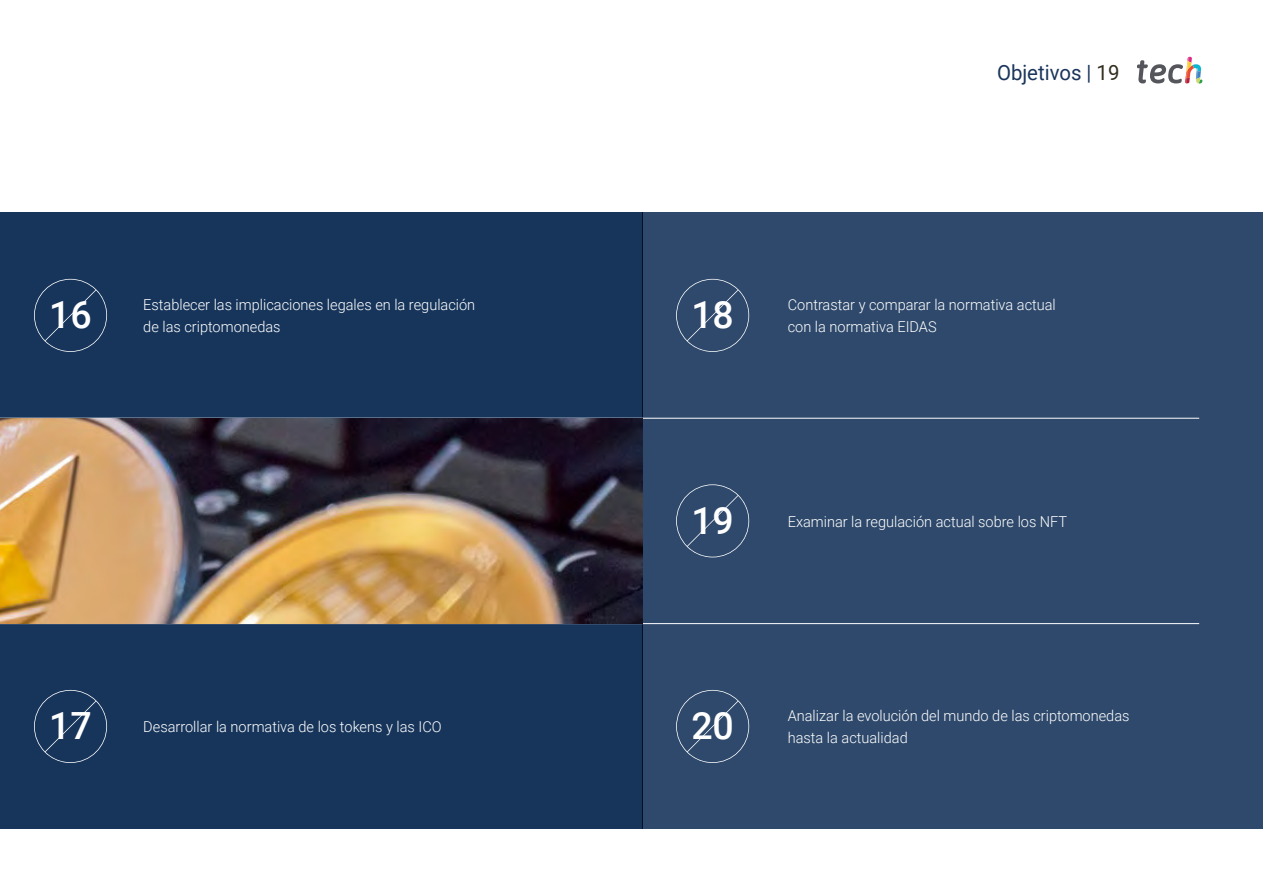
<style>
.page{position:relative;width:1263px;height:893px;background:#fff}
.page>*{position:absolute;margin:0;border:0;box-sizing:border-box;transform-origin:0 0}
.t1{font:500 37.5px "Roboto";color:#fff}
.t2{font:21px "Roboto";color:#1a355c}
.t3{font:300 15px/22.5px "Roboto";color:#fff}
.s1{color:#312e20}
</style>
<div class="page">
<svg style="left:1137px;top:57px;width:65px;height:27px"></svg>
<div style="left:0;top:213px;width:642px;height:616px;background:#17355b"></div>
<div style="left:642px;top:213px;width:621px;height:616px;background:#2e496b"></div>
<svg style="left:34px;top:279px;width:73px;height:73px"></svg>
<svg style="left:676px;top:279px;width:73px;height:73px"></svg>
<svg style="left:34px;top:690px;width:73px;height:73px"></svg>
<svg style="left:676px;top:484px;width:73px;height:73px"></svg>
<svg style="left:676px;top:690px;width:73px;height:73px"></svg>
<hr style="left:0;top:418px;width:1199px;height:1px;background:#fff">
<hr style="left:0;top:623px;width:1199px;height:1px;background:#fff">
<img style="left:0;top:418px;width:642px;height:205px">
<h2 class="t2" style="left:997px;top:57px;width:124px">Objetivos | <span class="s1">19</span></h2>
<p class="t3" style="left:143px;top:293px;width:333px">Establecer las implicaciones legales en la regulación de las criptomonedas</p>
<p class="t3" style="left:788px;top:293px;width:270px">Contrastar y comparar la normativa actual</p>
<h1 class="t1" style="left:49px;top:288px;width:44px">16</h1>
<h1 class="t1" style="left:691px;top:288px;width:44px">18</h1>
<p class="t3" style="left:788px;top:315px;width:150px">con la normativa EIDAS</p>
<h1 class="t1" style="left:49px;top:699px;width:44px">17</h1>
<p class="t3" style="left:143px;top:715px;width:300px">Desarrollar la normativa de los tokens y las ICO</p>
<h1 class="t1" style="left:691px;top:494px;width:44px">19</h1>
<p class="t3" style="left:788px;top:509px;width:281px">Examinar la regulación actual sobre los NFT</p>
<h1 class="t1" style="left:691px;top:699px;width:44px">20</h1>
<p class="t3" style="left:788px;top:704px;width:343px">Analizar la evolución del mundo de las criptomonedas</p>
<p class="t3" style="left:788px;top:726px;width:121px">hasta la actualidad</p>
</div>
